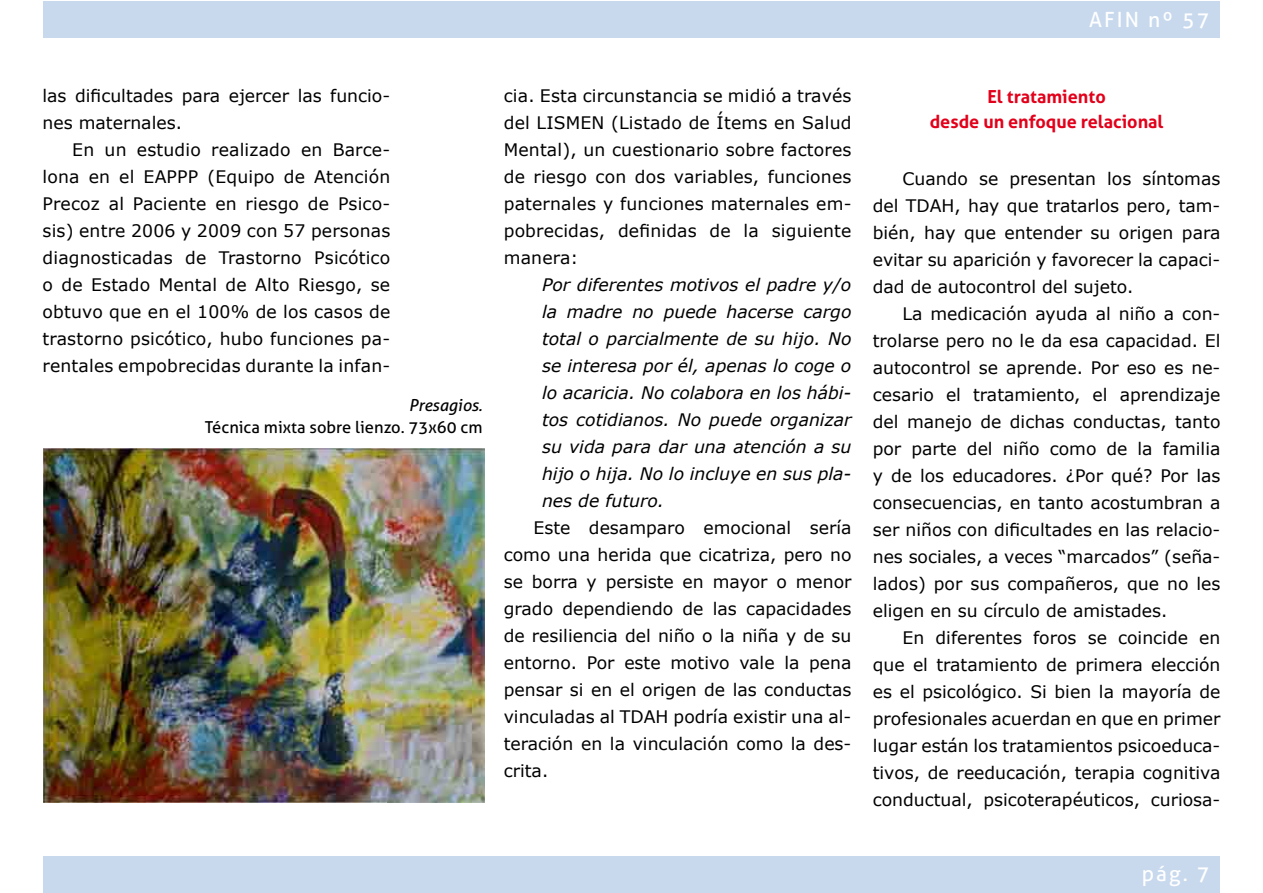
<style>
.page{position:relative;width:1263px;height:893px;background:#fff}
.page>*{position:absolute;margin:0;border:0;box-sizing:border-box;transform-origin:0 0}
.t1{font:21px "Aller";letter-spacing:.1em;color:#fff}
.t2{font:700 18px/25.5px "Aller";color:#e2001a;text-align:center}
.t3{font:17.25px/27px "Verdana";color:#000;text-align:justify}
.t4{font:italic 17.25px/27px "Verdana";color:#000;text-align:justify}
.t5{font:16.5px "Aller";color:#000}
.t6{font:italic 16.5px "Aller";color:#000}
</style>
<div class="page">
<div style="left:43px;top:1px;width:1177px;height:37px;background:#c8d9ee"></div>
<div style="left:43px;top:856px;width:1177px;height:37px;background:#c8d9ee"></div>
<img style="left:43px;top:448px;width:441px;height:355px">
<p class="t1" style="left:1089px;top:7px;width:122px">AFIN nº 57</p>
<p class="t3" style="left:43px;top:83px;width:349px">las dificultades para ejercer las funcio&shy;nes maternales.</p>
<p class="t3" style="left:43px;top:137px;width:349px;text-indent:30px">En un estudio realizado en Barce&shy;lona en el EAPPP (Equipo de Atención Precoz al Paciente en riesgo de Psico&shy;sis) entre 2006 y 2009 con 57 personas diagnosticadas de Trastorno Psicótico o de Estado Mental de Alto Riesgo, se obtuvo que en el 100% de los casos de trastorno psicótico, hubo funciones pa&shy;rentales empobrecidas durante la infan-</p>
<p class="t6" style="left:409px;top:395px;width:75px">Presagios.</p>
<p class="t5" style="left:205px;top:417px;width:279px">Técnica mixta sobre lienzo. 73x60 cm</p>
<p class="t3" style="left:504px;top:83px;width:349px">cia. Esta circunstancia se midió a través del LISMEN (Listado de Ítems en Salud Mental), un cuestionario sobre factores de riesgo con dos variables, funciones paternales y funciones maternales em&shy;pobrecidas, definidas de la siguiente manera:</p>
<p class="t4" style="left:542px;top:272px;width:311px">Por diferentes motivos el padre y/o la madre no puede hacerse cargo total o parcialmente de su hijo. No se interesa por él, apenas lo coge o lo acaricia. No colabora en los hábi&shy;tos cotidianos. No puede organizar su vida para dar una atención a su hijo o hija. No lo incluye en sus pla&shy;nes de futuro.</p>
<p class="t3" style="left:504px;top:515px;width:349px;text-indent:30px">Este desamparo emocional sería como una herida que cicatriza, pero no se borra y persiste en mayor o menor grado dependiendo de las capacidades de resiliencia del niño o la niña y de su entorno. Por este motivo vale la pena pensar si en el origen de las conductas vinculadas al TDAH podría existir una al&shy;teración en la vinculación como la des&shy;crita.</p>
<p class="t2" style="left:930px;top:83px;width:235px">El tratamiento<br>desde un enfoque relacional</p>
<p class="t3" style="left:873px;top:165px;width:349px;text-indent:30px">Cuando se presentan los síntomas del TDAH, hay que tratarlos pero, tam&shy;bién, hay que entender su origen para evitar su aparición y favorecer la capaci&shy;dad de autocontrol del sujeto.</p>
<p class="t3" style="left:873px;top:300px;width:349px;text-indent:30px">La medicación ayuda al niño a con&shy;trolarse pero no le da esa capacidad. El autocontrol se aprende. Por eso es ne&shy;cesario el tratamiento, el aprendizaje del manejo de dichas conductas, tanto por parte del niño como de la familia y de los educadores. ¿Por qué? Por las consecuencias, en tanto acostumbran a ser niños con dificultades en las relacio&shy;nes sociales, a veces “marcados” (seña&shy;lados) por sus compañeros, que no les eligen en su círculo de amistades.</p>
<p class="t3" style="left:873px;top:624px;width:349px;text-indent:30px">En diferentes foros se coincide en que el tratamiento de primera elección es el psicológico. Si bien la mayoría de profesionales acuerdan en que en primer lugar están los tratamientos psicoeduca&shy;tivos, de reeducación, terapia cognitiva conductual, psicoterapéuticos, curiosa-</p>
<p class="t1" style="left:1142px;top:861px;width:69px">pág. 7</p>
</div>
